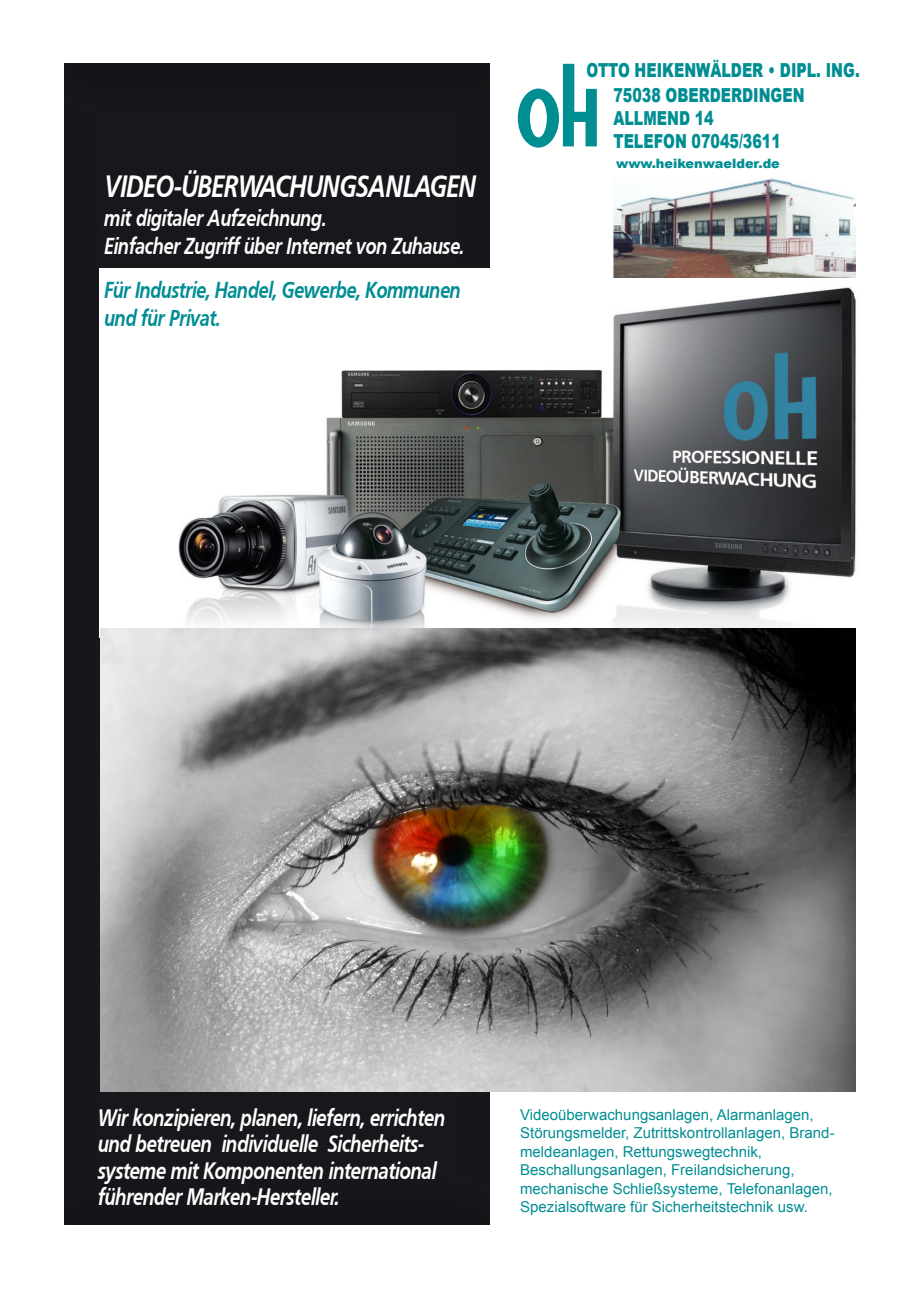
<style>
.page{position:relative;width:919px;height:1289px;background:#fff}
.page>*{position:absolute;margin:0;border:0;box-sizing:border-box;transform-origin:0 0}
.t1{font:italic 30px "Frucht Large";color:#fff;scale:.8 1}
.t2{font:italic 23.1px/26.4px "Frucht Large";color:#fff;scale:.8 1}
.t3{font:italic 22.5px "Frucht Large";color:#fff;scale:.8 1}
.t4{font:italic 22.5px "Frucht Large";color:#008d92;scale:.8 1}
.t5{font:900 19.35px "Arial";color:#008e93;scale:.74 1}
.t6{font:15px/18.5px "Arial";color:#008e93}
.t7{font:900 12.9px "Arial";color:#008e93}
</style>
<div class="page">
<div style="left:62px;top:64px;width:427px;height:1161px;background:#1a171c"></div>
<img style="left:100px;top:268px;width:756px;height:369px">
<svg style="left:517px;top:64px;width:79px;height:84px"></svg>
<img style="left:612px;top:178px;width:243px;height:100px">
<img style="left:100px;top:628px;width:755px;height:463px">
<p class="t5" style="left:586px;top:56px;width:371px">OTTO HEIKENWÄLDER • DIPL. ING.</p>
<p class="t5" style="left:613px;top:81px;width:260px">75038 OBERDERDINGEN</p>
<p class="t5" style="left:613px;top:104px;width:137px">ALLMEND 14</p>
<p class="t5" style="left:613px;top:126px;width:228px">TELEFON 07045/3611</p>
<p class="t1" style="left:105px;top:169px;width:466px">VIDEO-ÜBERWACHUNGSANLAGEN</p>
<p class="t3" style="left:105px;top:204px;width:278px">mit digitaler Aufzeichnung.</p>
<p class="t3" style="left:105px;top:233px;width:451px">Einfacher Zugriff über Internet von Zuhause.</p>
<p class="t4" style="left:105px;top:276px;width:446px">Für Industrie, Handel, Gewerbe, Kommunen</p>
<p class="t4" style="left:105px;top:305px;width:146px">und für Privat.</p>
<p class="t7" style="left:616px;top:154px;width:165px">www.heikenwaelder.de</p>
<p class="t2" style="left:98px;top:1104px;width:435px">Wir konzipieren, planen, liefern, errichten und betreuen individuelle Sicherheits&shy;systeme mit Komponenten international führender Marken-Hersteller.</p>
<p class="t6" style="left:520px;top:1105px;width:295px">Videoüberwachungsanlagen, Alarmanlagen,</p>
<p class="t6" style="left:520px;top:1123px;width:316px">Störungsmelder, Zutrittskontrollanlagen, Brand&shy;meldeanlagen, Rettungswegtechnik,</p>
<p class="t6" style="left:520px;top:1160px;width:276px">Beschallungsanlagen, Freilandsicherung,</p>
<p class="t6" style="left:520px;top:1179px;width:314px">mechanische Schließsysteme, Telefonanlagen,<br>Spezialsoftware für Sicherheitstechnik usw.</p>
</div>
